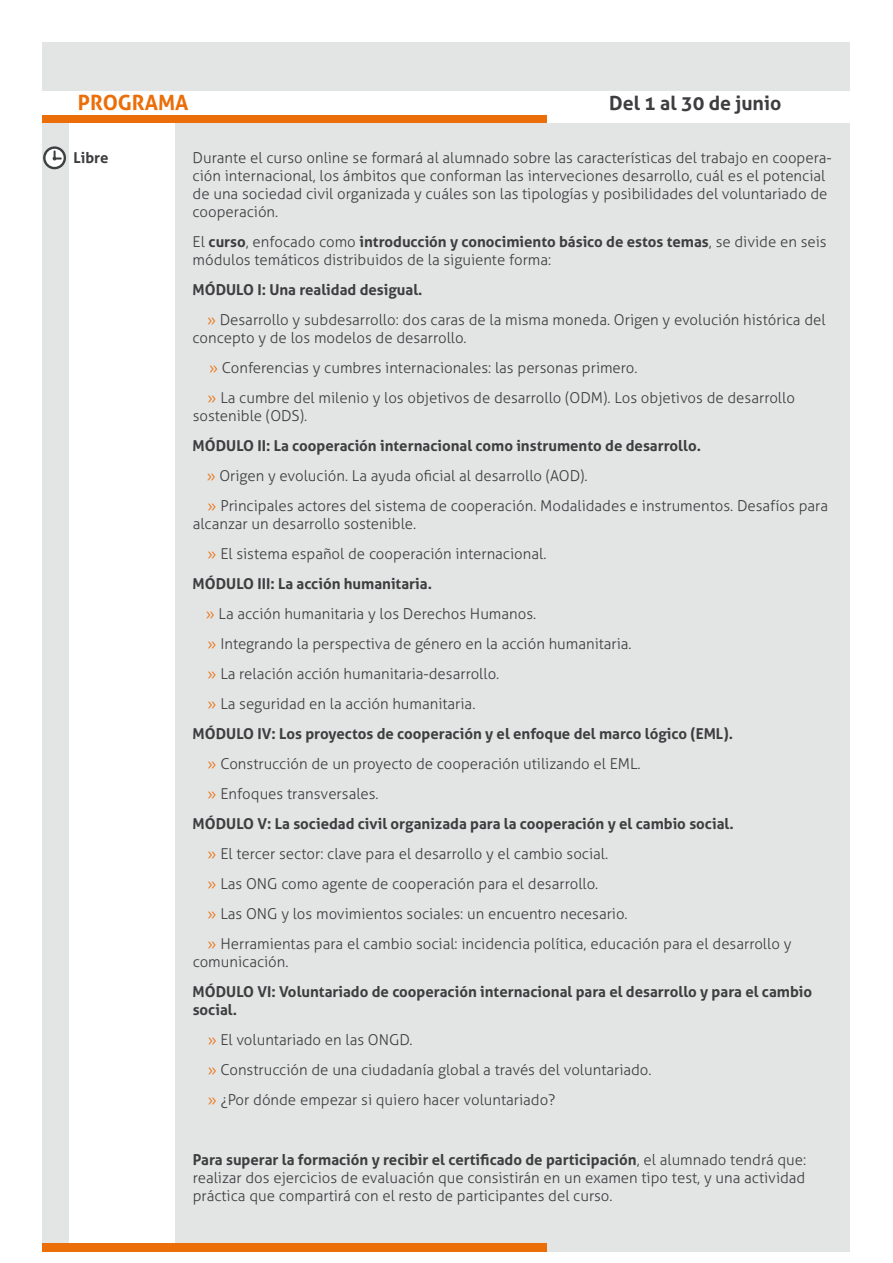
<style>
.page{position:relative;width:893px;height:1263px;background:#fff}
.page>*{position:absolute;margin:0;border:0;box-sizing:border-box;transform-origin:0 0}
.t1{font:700 21px "Aller";color:#eb6e08}
.t2{font:700 19.5px "Aller";color:#3e3d40}
.t3{font:300 15px/30px "Aller";color:#3e3d40}
.t4{font:700 15px/18px "Aller";color:#3e3d40}
.s1{font-weight:700}
.s2{color:#eb6e08}
.s3{font-weight:300;color:#eb6e08}
.s4{font-weight:300}
</style>
<div class="page">
<div style="left:43px;top:43px;width:807px;height:1209px;background:#e3e4e4"></div>
<div style="left:547px;top:91px;width:303px;height:32px;background:#fff"></div>
<div style="left:43px;top:114px;width:504px;height:9px;background:#eb6e08"></div>
<div style="left:43px;top:91px;width:504px;height:23px;background:#fff"></div>
<div style="left:70px;top:123px;width:105px;height:1129px;background:#fff"></div>
<div style="left:43px;top:1243px;width:504px;height:9px;background:#eb6e08"></div>
<svg style="left:43px;top:146px;width:23px;height:23px"></svg>
<div style="left:46px;top:149px;width:18px;height:18px;background:#fff;border-radius:50%"></div>
<svg style="left:53px;top:150px;width:9px;height:10px"></svg>
<h1 class="t1" style="left:78px;top:90px;width:112px">PROGRAMA</h1>
<h2 class="t2" style="left:609px;top:91px;width:174px">Del 1 al 30 de junio</h2>
<p class="t4" style="left:74px;top:148px;width:36px">Libre</p>
<p class="t3" style="left:193px;top:148px;width:641px;line-height:18px">Durante el curso online se formará al alumnado sobre las características del trabajo en coopera&shy;ción internacional, los ámbitos que conforman las interveciones desarrollo, cuál es el potencial de una sociedad civil organizada y cuáles son las tipologías y posibilidades del voluntariado de cooperación.</p>
<p class="t3" style="left:193px;top:232px;width:636px;line-height:18px">El <span class="s1">curso</span>, enfocado como <span class="s1">introducción y conocimiento básico de estos temas</span>, se divide en seis módulos temáticos distribuidos de la siguiente forma:</p>
<p class="t3" style="left:207px;top:274px;width:620px;text-indent:-14px"><span class="s1">MÓDULO I: Una realidad desigual.<br></span><span class="s2">»</span> Desarrollo y subdesarrollo: dos caras de la misma moneda. Origen y evolución histórica del</p>
<p class="t3" style="left:208px;top:322px;width:589px;text-indent:-15px">concepto y de los modelos de desarrollo.<br><span class="s2">»</span> Conferencias y cumbres internacionales: las personas primero.<br><span class="s2">»</span> La cumbre del milenio y los objetivos de desarrollo (ODM). Los objetivos de desarrollo</p>
<p class="t3" style="left:193px;top:400px;width:116px">sostenible (ODS).</p>
<p class="t3" style="left:207px;top:430px;width:623px;text-indent:-14px"><span class="s1">MÓDULO II: La cooperación internacional como instrumento de desarrollo.<br></span><span class="s2">»</span> Origen y evolución. La ayuda oficial al desarrollo (AOD).<br><span class="s2">»</span> Principales actores del sistema de cooperación. Modalidades e instrumentos. Desafíos para</p>
<p class="t3" style="left:193px;top:508px;width:225px">alcanzar un desarrollo sostenible.</p>
<p class="t3" style="left:208px;top:538px;width:340px"><span class="s2">»</span> El sistema español de cooperación internacional.</p>
<p class="t4" style="left:193px;top:574px;width:241px">MÓDULO III: La acción humanitaria.</p>
<p class="t3" style="left:206px;top:598px;width:332px"><span class="s2">»</span> La acción humanitaria y los Derechos Humanos.</p>
<p class="t3" style="left:208px;top:628px;width:426px"><span class="s2">»</span> Integrando la perspectiva de género en la acción humanitaria.</p>
<p class="t3" style="left:208px;top:658px;width:293px"><span class="s2">»</span> La relación acción humanitaria-desarrollo.</p>
<p class="t3" style="left:208px;top:688px;width:269px"><span class="s2">»</span> La seguridad en la acción humanitaria.</p>
<p class="t4" style="left:193px;top:724px;width:542px">MÓDULO IV: Los proyectos de cooperación y el enfoque del marco lógico (EML).</p>
<p class="t3" style="left:208px;top:748px;width:434px"><span class="s2">»</span> Construcción de un proyecto de cooperación utilizando el EML.</p>
<p class="t4" style="left:193px;top:778px;width:542px;line-height:30px;text-indent:15px"><span class="s3">»</span> <span class="s4">Enfoques transversales.<br></span>MÓDULO V: La sociedad civil organizada para la cooperación y el cambio social.</p>
<p class="t3" style="left:208px;top:838px;width:585px"><span class="s2">»</span> El tercer sector: clave para el desarrollo y el cambio social.<br><span class="s2">»</span> Las ONG como agente de cooperación para el desarrollo.<br><span class="s2">»</span> Las ONG y los movimientos sociales: un encuentro necesario.<br><span class="s2">»</span> Herramientas para el cambio social: incidencia política, educación para el desarrollo y</p>
<p class="t3" style="left:193px;top:946px;width:97px">comunicación.</p>
<p class="t4" style="left:193px;top:982px;width:621px">MÓDULO VI: Voluntariado de cooperación internacional para el desarrollo y para el cambio social.</p>
<p class="t3" style="left:208px;top:1024px;width:445px"><span class="s2">»</span> El voluntariado en las ONGD.<br><span class="s2">»</span> Construcción de una ciudadanía global a través del voluntariado. <span class="s2">»</span> ¿Por dónde empezar si quiero hacer voluntariado?</p>
<p class="t3" style="left:193px;top:1150px;width:615px;line-height:18px;text-align:justify"><span class="s1">Para superar la formación y recibir el certificado de participación</span>, el alumnado tendrá que: realizar dos ejercicios de evaluación que consistirán en un examen tipo test, y una actividad práctica que compartirá con el resto de participantes del curso.</p>
</div>
